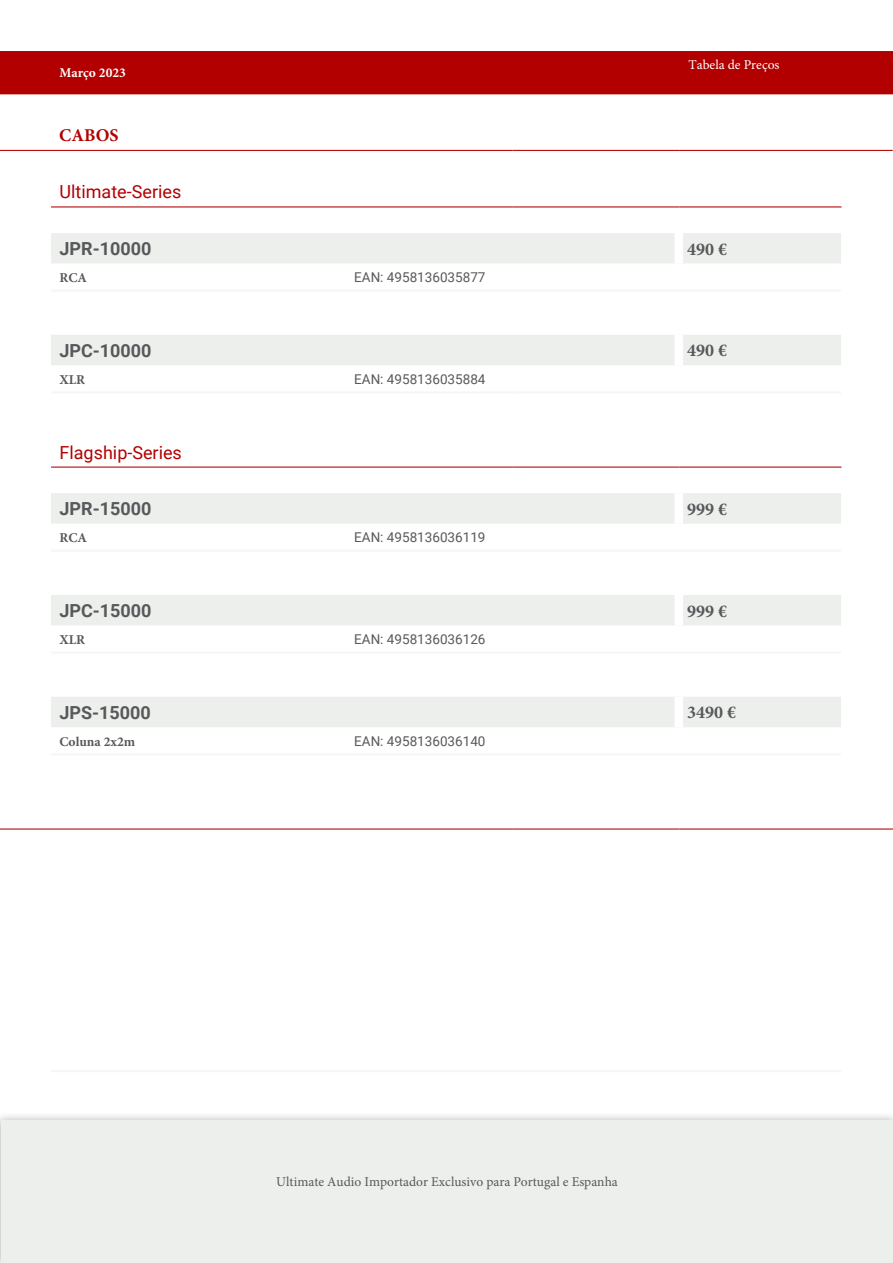
<style>
.page{position:relative;width:893px;height:1263px;background:#fff}
.page>*{position:absolute;margin:0;border:0;box-sizing:border-box;transform-origin:0 0}
.Artikel-Headline-Nam{font:700 18px "Roboto";color:#57585a}
.Kategorie-Headline{font:18px "Roboto";color:#b20000}
.Artikel-Headline-VKP{font:700 18px "Minion Pro";color:#57585a}
.Kategorie-Headline-2{font:700 18px "Minion Pro";color:#b20000}
.Artikel-Subline{font:13.5px "Roboto";color:#57585a}
.t1{font:13.5px "Minion Pro";color:#57585a}
.Artikel-Subline-2{font:700 13.5px "Minion Pro";color:#57585a}
.t2{font:13.5px "Minion Pro";color:#fff}
.t3{font:700 13.5px "Minion Pro";color:#fff}
</style>
<div class="page">
<div style="left:0;top:1112px;width:893px;height:151px;background:#231f20;opacity:.35"></div>
<div style="left:1px;top:1121px;width:892px;height:142px;background:#edefed"></div>
<div style="left:0;top:51px;width:893px;height:43px;background:#b20000"></div>
<div style="left:51px;top:233px;width:790px;height:30px;background:#edefed"></div>
<hr style="left:51px;top:290px;width:295px;height:2px;background:#f5f7f6">
<hr style="left:346px;top:290px;width:166px;height:2px;background:#f5f7f6">
<hr style="left:512px;top:290px;width:167px;height:2px;background:#f5f7f6">
<hr style="left:679px;top:290px;width:162px;height:2px;background:#f5f7f6">
<div style="left:675px;top:233px;width:8px;height:30px;background:#fff"></div>
<div style="left:51px;top:335px;width:790px;height:30px;background:#edefed"></div>
<hr style="left:51px;top:391px;width:295px;height:2px;background:#f5f7f6">
<hr style="left:346px;top:391px;width:166px;height:2px;background:#f5f7f6">
<hr style="left:512px;top:391px;width:167px;height:2px;background:#f5f7f6">
<hr style="left:679px;top:391px;width:162px;height:2px;background:#f5f7f6">
<div style="left:675px;top:335px;width:8px;height:30px;background:#fff"></div>
<div style="left:51px;top:493px;width:790px;height:31px;background:#edefed"></div>
<hr style="left:51px;top:550px;width:295px;height:2px;background:#f5f7f6">
<hr style="left:346px;top:550px;width:166px;height:2px;background:#f5f7f6">
<hr style="left:512px;top:550px;width:167px;height:2px;background:#f5f7f6">
<hr style="left:679px;top:550px;width:162px;height:2px;background:#f5f7f6">
<div style="left:675px;top:493px;width:8px;height:31px;background:#fff"></div>
<div style="left:51px;top:595px;width:790px;height:30px;background:#edefed"></div>
<hr style="left:51px;top:651px;width:295px;height:3px;background:#f5f7f6">
<hr style="left:346px;top:651px;width:166px;height:3px;background:#f5f7f6">
<hr style="left:512px;top:651px;width:167px;height:3px;background:#f5f7f6">
<hr style="left:679px;top:651px;width:162px;height:3px;background:#f5f7f6">
<div style="left:675px;top:595px;width:8px;height:30px;background:#fff"></div>
<div style="left:51px;top:697px;width:790px;height:30px;background:#edefed"></div>
<hr style="left:51px;top:753px;width:295px;height:2px;background:#f5f7f6">
<hr style="left:346px;top:753px;width:166px;height:2px;background:#f5f7f6">
<hr style="left:512px;top:753px;width:167px;height:2px;background:#f5f7f6">
<hr style="left:679px;top:753px;width:162px;height:2px;background:#f5f7f6">
<div style="left:675px;top:697px;width:8px;height:30px;background:#fff"></div>
<hr style="left:0;top:150px;width:513px;height:1px;background:#b20000">
<hr style="left:513px;top:150px;width:166px;height:1px;background:#b20000">
<hr style="left:679px;top:150px;width:214px;height:1px;background:#b20000">
<hr style="left:513px;top:206px;width:166px;height:1px;background:#b20000">
<hr style="left:679px;top:206px;width:162px;height:1px;background:#b20000">
<hr style="left:51px;top:206px;width:462px;height:1px;background:#b20000">
<hr style="left:513px;top:467px;width:166px;height:1px;background:#b20000">
<hr style="left:679px;top:467px;width:162px;height:1px;background:#b20000">
<hr style="left:51px;top:467px;width:462px;height:1px;background:#b20000">
<hr style="left:0;top:828px;width:513px;height:1px;background:#b20000">
<hr style="left:513px;top:828px;width:166px;height:1px;background:#b20000">
<hr style="left:679px;top:828px;width:214px;height:1px;background:#b20000">
<hr style="left:51px;top:1070px;width:295px;height:2px;background:#f5f7f6">
<hr style="left:346px;top:1070px;width:166px;height:2px;background:#f5f7f6">
<hr style="left:512px;top:1070px;width:167px;height:2px;background:#f5f7f6">
<hr style="left:679px;top:1070px;width:162px;height:2px;background:#f5f7f6">
<p class="t3" style="left:60px;top:64px;width:68px">Março 2023</p>
<p class="Kategorie-Headline-2" style="left:59px;top:123px;width:61px">CABOS</p>
<p class="Kategorie-Headline" style="left:60px;top:179px;width:123px">Ultimate-Series</p>
<p class="t2" style="left:688px;top:56px;width:93px">Tabela de Preços</p>
<p class="Artikel-Headline-Nam" style="left:60px;top:236px;width:93px">JPR-10000</p>
<p class="Artikel-Headline-VKP" style="left:687px;top:236px;width:41px">490 €</p>
<p class="Artikel-Subline-2" style="left:60px;top:268px;width:29px">RCA</p>
<p class="Artikel-Subline" style="left:354px;top:268px;width:133px">EAN: 4958136035877</p>
<p class="Artikel-Headline-Nam" style="left:60px;top:338px;width:94px">JPC-10000</p>
<p class="Artikel-Headline-VKP" style="left:687px;top:338px;width:41px">490 €</p>
<p class="Artikel-Subline-2" style="left:60px;top:370px;width:27px">XLR</p>
<p class="Artikel-Subline" style="left:354px;top:370px;width:133px">EAN: 4958136035884</p>
<p class="Kategorie-Headline" style="left:60px;top:440px;width:124px">Flagship-Series</p>
<p class="Artikel-Headline-Nam" style="left:60px;top:496px;width:93px">JPR-15000</p>
<p class="Artikel-Headline-VKP" style="left:687px;top:496px;width:41px">999 €</p>
<p class="Artikel-Subline-2" style="left:60px;top:528px;width:29px">RCA</p>
<p class="Artikel-Subline" style="left:354px;top:528px;width:133px">EAN: 4958136036119</p>
<p class="Artikel-Headline-Nam" style="left:60px;top:598px;width:94px">JPC-15000</p>
<p class="Artikel-Headline-VKP" style="left:687px;top:598px;width:41px">999 €</p>
<p class="Artikel-Subline-2" style="left:60px;top:630px;width:27px">XLR</p>
<p class="Artikel-Subline" style="left:354px;top:630px;width:133px">EAN: 4958136036126</p>
<p class="Artikel-Headline-Nam" style="left:60px;top:700px;width:93px">JPS-15000</p>
<p class="Artikel-Headline-VKP" style="left:687px;top:700px;width:50px">3490 €</p>
<p class="Artikel-Subline-2" style="left:60px;top:732px;width:77px">Coluna 2x2m</p>
<p class="Artikel-Subline" style="left:354px;top:732px;width:133px">EAN: 4958136036140</p>
<p class="t1" style="left:276px;top:1172px;width:343px">Ultimate Audio Importador Exclusivo para Portugal e Espanha</p>
</div>
